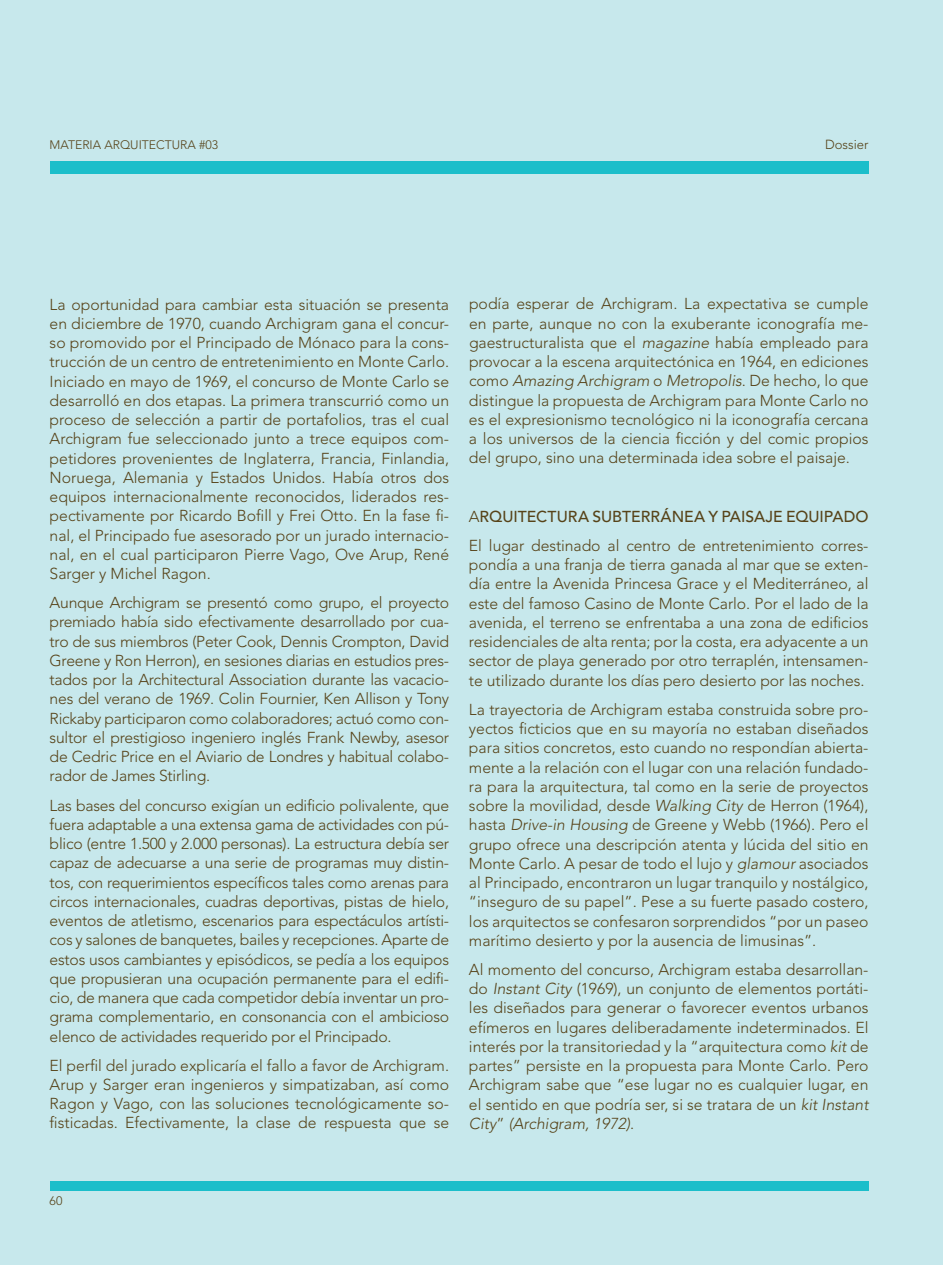
<style>
.page{position:relative;width:943px;height:1265px;background:#c7e8ec}
.page>*{position:absolute;margin:0;border:0;box-sizing:border-box;transform-origin:0 0}
.t1{font:300 15.75px/19.2px "Avenir LT Std";color:#574319;text-align:justify}
.t2{font:300 13.12px "Avenir LT Std";color:#574319}
.t3{font:300 12.25px "Avenir LT Std";color:#574319}
.s1{font-style:italic}
.s2{font-weight:500}
</style>
<div class="page">
<div style="left:50px;top:1181px;width:818px;height:10px;background:#1cbeca"></div>
<div style="left:50px;top:161px;width:818px;height:12px;background:#1cbeca"></div>
<p class="t3" style="left:50px;top:138px;width:170px">MATERIA ARQUITECTURA #03</p>
<p class="t2" style="left:825px;top:137px;width:45px">Dossier</p>
<p class="t1" style="left:50px;top:295px;width:401px">La oportunidad para cambiar esta situación se presenta en diciembre de 1970, cuando Archigram gana el concur&shy;so promovido por el Principado de Mónaco para la cons&shy;trucción de un centro de entretenimiento en Monte Carlo.<br>Iniciado en mayo de 1969, el concurso de Monte Carlo se desarrolló en dos etapas. La primera transcurrió como un proceso de selección a partir de portafolios, tras el cual Archigram fue seleccionado junto a trece equipos com&shy;petidores provenientes de Inglaterra, Francia, Finlandia, Noruega, Alemania y Estados Unidos. Había otros dos equipos internacionalmente reconocidos, liderados res&shy;pectivamente por Ricardo Bofill y Frei Otto. En la fase fi&shy;nal, el Principado fue asesorado por un jurado internacio&shy;nal, en el cual participaron Pierre Vago, Ove Arup, René Sarger y Michel Ragon.</p>
<p class="t1" style="left:50px;top:593px;width:401px">Aunque Archigram se presentó como grupo, el proyecto premiado había sido efectivamente desarrollado por cua&shy;tro de sus miembros (Peter Cook, Dennis Crompton, David Greene y Ron Herron), en sesiones diarias en estudios pres&shy;tados por la Architectural Association durante las vacacio&shy;nes del verano de 1969. Colin Fournier, Ken Allison y Tony Rickaby participaron como colaboradores; actuó como con&shy;sultor el prestigioso ingeniero inglés Frank Newby, asesor de Cedric Price en el Aviario de Londres y habitual colabo&shy;rador de James Stirling.</p>
<p class="t1" style="left:50px;top:796px;width:401px">Las bases del concurso exigían un edificio polivalente, que fuera adaptable a una extensa gama de actividades con pú&shy;blico (entre 1.500 y 2.000 personas). La estructura debía ser capaz de adecuarse a una serie de programas muy distin&shy;tos, con requerimientos específicos tales como arenas para circos internacionales, cuadras deportivas, pistas de hielo, eventos de atletismo, escenarios para espectáculos artísti&shy;cos y salones de banquetes, bailes y recepciones. Aparte de estos usos cambiantes y episódicos, se pedía a los equipos que propusieran una ocupación permanente para el edifi&shy;cio, de manera que cada competidor debía inventar un pro&shy;grama complementario, en consonancia con el ambicioso elenco de actividades requerido por el Principado.</p>
<p class="t1" style="left:50px;top:1056px;width:401px">El perfil del jurado explicaría el fallo a favor de Archigram.<br>Arup y Sarger eran ingenieros y simpatizaban, así como Ragon y Vago, con las soluciones tecnológicamente so&shy;fisticadas. Efectivamente, la clase de respuesta que se</p>
<p class="t1" style="left:469px;top:294px;width:401px">podía esperar de Archigram. La expectativa se cumple en parte, aunque no con la exuberante iconografía me&shy;gaestructuralista que el <span class="s1">magazine</span> había empleado para provocar a la escena arquitectónica en 1964, en ediciones como <span class="s1">Amazing Archigram</span> o <span class="s1">Metropolis</span>. De hecho, lo que distingue la propuesta de Archigram para Monte Carlo no es el expresionismo tecnológico ni la iconografía cercana a los universos de la ciencia ficción y del comic propios del grupo, sino una determinada idea sobre el paisaje.</p>
<p class="t1" style="left:469px;top:502px;width:401px;line-height:29.2px">A<span class="s2">RQUITECTURA SUBTERRÁNEA Y PAISAJE EQUIPADO<br></span>El lugar destinado al centro de entretenimiento corres-</p>
<p class="t1" style="left:469px;top:555px;width:401px">pondía a una franja de tierra ganada al mar que se exten&shy;día entre la Avenida Princesa Grace y el Mediterráneo, al este del famoso Casino de Monte Carlo. Por el lado de la avenida, el terreno se enfrentaba a una zona de edificios residenciales de alta renta; por la costa, era adyacente a un sector de playa generado por otro terraplén, intensamen&shy;te utilizado durante los días pero desierto por las noches.</p>
<p class="t1" style="left:469px;top:700px;width:401px">La trayectoria de Archigram estaba construida sobre pro&shy;yectos ficticios que en su mayoría no estaban diseñados para sitios concretos, esto cuando no respondían abierta&shy;mente a la relación con el lugar con una relación fundado&shy;ra para la arquitectura, tal como en la serie de proyectos sobre la movilidad, desde <span class="s1">Walking City</span> de Herron (1964), hasta <span class="s1">Drive-in Housing</span> de Greene y Webb (1966). Pero el grupo ofrece una descripción atenta y lúcida del sitio en Monte Carlo. A pesar de todo el lujo y <span class="s1">glamour</span> asociados al Principado, encontraron un lugar tranquilo y nostálgico, “inseguro de su papel”. Pese a su fuerte pasado costero, los arquitectos se confesaron sorprendidos “por un paseo marítimo desierto y por la ausencia de limusinas”.</p>
<p class="t1" style="left:469px;top:960px;width:401px">Al momento del concurso, Archigram estaba desarrollan&shy;do <span class="s1">Instant City</span> (1969), un conjunto de elementos portáti&shy;les diseñados para generar o favorecer eventos urbanos efímeros en lugares deliberadamente indeterminados. El interés por la transitoriedad y la “arquitectura como <span class="s1">kit</span> de partes” persiste en la propuesta para Monte Carlo. Pero Archigram sabe que “ese lugar no es cualquier lugar, en el sentido en que podría ser, si se tratara de un <span class="s1">kit Instant City</span>” <span class="s1">(Archigram, 1972)</span>.</p>
<p class="t3" style="left:50px;top:1194px;width:14px">60</p>
</div>
